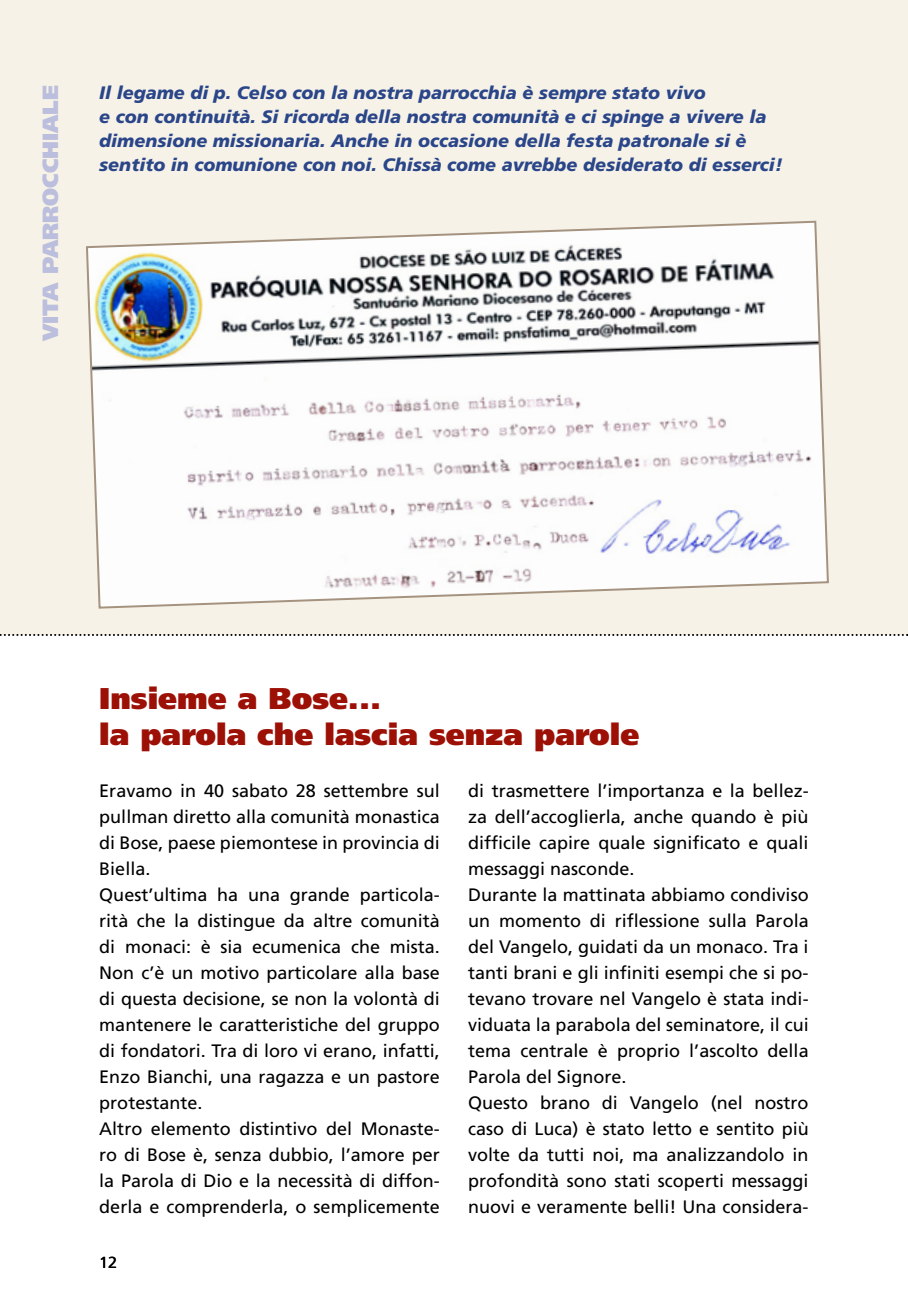
<style>
.page{position:relative;width:908px;height:1304px;background:#fff}
.page>*{position:absolute;margin:0;border:0;box-sizing:border-box;transform-origin:0 0}
.t1{font:900 30px/36px "Frutiger";color:#9c1006}
.t2{font:900 22px "Frutiger";color:#bbbedc}
.t3{font:18px/26px "Frutiger";color:#000}
.t4{font:italic 900 18px/24px "Frutiger";color:#2a4689}
.t5{font:16px "Frutiger";color:#000}
</style>
<div class="page">
<div style="left:0;top:0;width:907px;height:635px;background:#f6f2e8"></div>
<svg style="left:86px;top:220px;width:743px;height:389px;background:#e9e9e8"></svg>
<svg style="left:0;top:634px;width:907px;height:2px"></svg>
<p class="t2" style="left:37px;top:341px;width:258px;rotate:-90deg">vita parrocchiale</p>
<p class="t4" style="left:99px;top:81px;width:684px">Il legame di p. Celso con la nostra parrocchia è sempre stato vivo<br>e con continuità. Si ricorda della nostra comunità e ci spinge a vivere la dimensione missionaria. Anche in occasione della festa patronale si è sentito in comunione con noi. Chissà come avrebbe desiderato di esserci!</p>
<h1 class="t1" style="left:99px;top:680px;width:541px">Insieme a Bose...<br>la parola che lascia senza parole</h1>
<p class="t3" style="left:99px;top:778px;width:342px">E ravamo in 40 sabato 28 settembre sul pullman diretto alla comunità monastica di Bose, paese piemontese in provincia di Biella.<br>Quest’ultima ha una grande particola&shy;rità che la distingue da altre comunità di monaci: è sia ecumenica che mista.<br>Non c’è un motivo particolare alla base di questa decisione, se non la volontà di mantenere le caratteristiche del gruppo di fondatori. Tra di loro vi erano, infatti, E nzo B ianchi, una ragazza e un pastore protestante.<br>Altro elemento distintivo del Monaste&shy;ro di Bose è, senza dubbio, l’amore per la Parola di Dio e la necessità di diffon&shy;derla e comprenderla, o semplicemente</p>
<p class="t3" style="left:468px;top:778px;width:342px">di trasmettere l’importanza e la bellez&shy;za dell’accoglierla, anche quando è più difficile capire quale significato e quali messaggi nasconde.<br>Durante la mattinata abbiamo condiviso un momento di riflessione sulla Parola del Vangelo, guidati da un monaco. Tra i tanti brani e gli infiniti esempi che si po&shy;tevano trovare nel Vangelo è stata indi&shy;viduata la parabola del seminatore, il cui tema centrale è proprio l’ascolto della Parola del Signore.<br>Questo brano di Vangelo (nel nostro caso di Luca) è stato letto e sentito più volte da tutti noi, ma analizzandolo in profondità sono stati scoperti messaggi nuovi e veramente belli! U na considera-</p>
<p class="t5" style="left:99px;top:1253px;width:19px">12</p>
</div>
